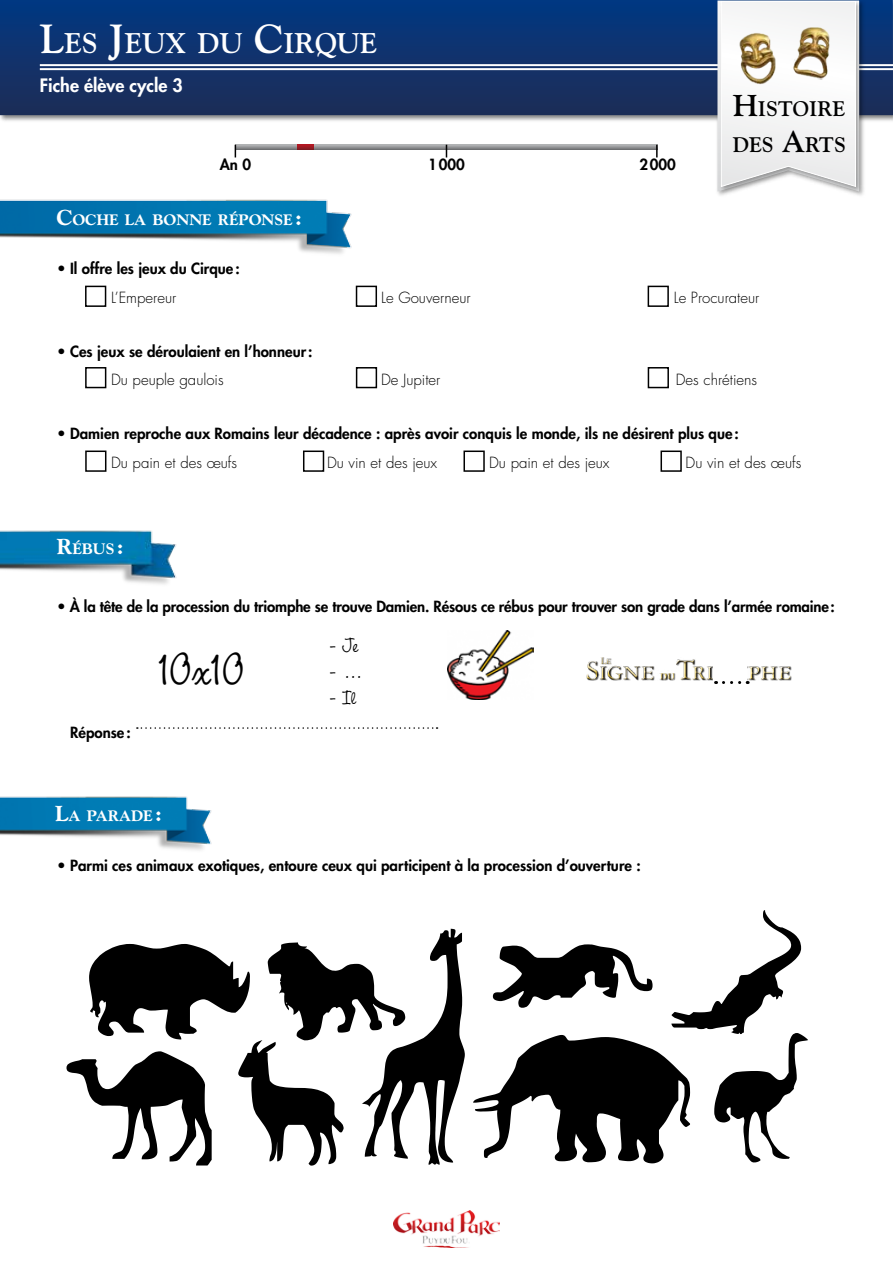
<style>
.page{position:relative;width:893px;height:1263px;background:#fff}
.page>*{position:absolute;margin:0;border:0;box-sizing:border-box;transform-origin:0 0}
.t1{font:49.5px "CAC Pinafore";color:#000}
.t2{font:700 28.35px "Goudy";color:#fff}
.t3{font:21.6px "CAC Pinafore";color:#000}
.t4{font:700 21px/36px "Goudy";color:#000}
.t5{font:800 18px "Futura Std";color:#fff}
.t6{font:800 15.45px "Goudy";color:#fff}
.t7{font:800 15px "Futura Std";color:#000}
.t8{font:300 15px "Futura Std";color:#000}
.s1{font-size:40.5px}
.s2{font-size:22.05px}
.s3{font-size:30px}
</style>
<div class="page">
<img style="left:0;top:796px;width:212px;height:54px">
<img style="left:0;top:530px;width:177px;height:54px">
<img style="left:0;top:199px;width:352px;height:55px">
<div style="left:0;top:0;width:893px;height:123px;background:#000;opacity:.5"></div>
<svg style="left:0;top:0;width:649px;height:115px;background:#0f326c"></svg>
<hr style="left:40px;top:64px;width:853px;height:2px;background:#fff">
<hr style="left:40px;top:68px;width:853px;height:2px;background:#fff">
<div style="left:85px;top:286px;width:21px;height:21px;border:2px solid #000"></div>
<div style="left:356px;top:286px;width:21px;height:21px;border:2px solid #000"></div>
<div style="left:648px;top:286px;width:21px;height:21px;border:2px solid #000"></div>
<div style="left:85px;top:367px;width:21px;height:21px;border:2px solid #000"></div>
<div style="left:356px;top:367px;width:21px;height:21px;border:2px solid #000"></div>
<div style="left:648px;top:367px;width:21px;height:21px;border:2px solid #000"></div>
<svg style="left:137px;top:727px;width:301px;height:2px"></svg>
<div style="left:85px;top:450px;width:21px;height:22px;border:2px solid #000"></div>
<div style="left:303px;top:450px;width:21px;height:22px;border:2px solid #000"></div>
<div style="left:660px;top:450px;width:22px;height:22px;border:2px solid #000"></div>
<div style="left:463px;top:450px;width:22px;height:22px;border:2px solid #000"></div>
<img style="left:393px;top:1210px;width:107px;height:38px">
<img style="left:448px;top:630px;width:86px;height:70px">
<img style="left:586px;top:657px;width:206px;height:27px">
<div style="left:714px;top:660px;width:33px;height:28px;background:#fff"></div>
<svg style="left:723px;top:681px;width:25px;height:3px"></svg>
<svg style="left:473px;top:910px;width:335px;height:253px"></svg>
<svg style="left:67px;top:929px;width:398px;height:236px"></svg>
<img style="left:649px;top:0;width:244px;height:196px">
<svg style="left:717px;top:1px;width:142px;height:191px"></svg>
<img style="left:732px;top:14px;width:115px;height:80px">
<svg style="left:236px;top:145px;width:420px;height:5px;background:#8e8f91"></svg>
<svg style="left:235px;top:145px;width:1px;height:12px"></svg>
<svg style="left:446px;top:145px;width:1px;height:12px"></svg>
<svg style="left:656px;top:145px;width:2px;height:12px"></svg>
<svg style="left:298px;top:145px;width:16px;height:5px"></svg>
<h2 class="t2" style="left:40px;top:26px;width:339px"><span class="s1">L</span>ES <span class="s1">J</span>EUX DU <span class="s1">C</span>IRQUE</h2>
<p class="t5" style="left:40px;top:74px;width:145px">Fiche élève cycle 3</p>
<p class="t7" style="left:220px;top:155px;width:33px">An 0</p>
<p class="t7" style="left:428px;top:155px;width:38px">1 000</p>
<p class="t7" style="left:639px;top:155px;width:38px">2 000</p>
<p class="t6" style="left:56px;top:211px;width:247px"><span class="s2">C</span>OCHE LA BONNE RÉPONSE <span class="s2">:</span></p>
<h3 class="t4" style="left:733px;top:90px;width:114px"><span class="s3">H</span>ISTOIRE<br>DES <span class="s3">A</span>RTS</h3>
<p class="t7" style="left:57px;top:259px;width:184px">• Il offre les jeux du Cirque :</p>
<p class="t8" style="left:111px;top:288px;width:67px">L’Empereur</p>
<p class="t8" style="left:381px;top:288px;width:91px">Le Gouverneur</p>
<p class="t8" style="left:674px;top:288px;width:87px">Le Procurateur</p>
<p class="t7" style="left:57px;top:342px;width:257px">• Ces jeux se déroulaient en l’honneur :</p>
<p class="t8" style="left:111px;top:371px;width:114px">Du peuple gaulois</p>
<p class="t8" style="left:381px;top:371px;width:61px">De Jupiter</p>
<p class="t8" style="left:676px;top:371px;width:83px">Des chrétiens</p>
<p class="t7" style="left:57px;top:424px;width:683px">• Damien reproche aux Romains leur décadence : après avoir conquis le monde, ils ne désirent plus que :</p>
<p class="t8" style="left:111px;top:454px;width:128px">Du pain et des œufs</p>
<p class="t8" style="left:327px;top:454px;width:112px">Du vin et des jeux</p>
<p class="t8" style="left:489px;top:454px;width:122px">Du pain et des jeux</p>
<p class="t8" style="left:686px;top:454px;width:117px">Du vin et des œufs</p>
<p class="t6" style="left:56px;top:540px;width:68px"><span class="s2">R</span>ÉBUS <span class="s2">:</span></p>
<p class="t7" style="left:57px;top:597px;width:779px">• à la tête de la procession du triomphe se trouve Damien. Résous ce rébus pour trouver son grade dans l’armée romaine :</p>
<p class="t7" style="left:70px;top:723px;width:62px">Réponse :</p>
<h1 class="t1" style="left:157px;top:639px;width:89px">10x10</h1>
<h3 class="t3" style="left:329px;top:632px;width:31px">- Je</h3>
<h3 class="t3" style="left:329px;top:658px;width:34px">- ...</h3>
<h3 class="t3" style="left:329px;top:684px;width:28px">- Il</h3>
<p class="t6" style="left:55px;top:807px;width:108px"><span class="s2">L</span>A PARADE <span class="s2">:</span></p>
<p class="t7" style="left:57px;top:856px;width:585px">• Parmi ces animaux exotiques, entoure ceux qui participent à la procession d’ouverture :</p>
</div>
